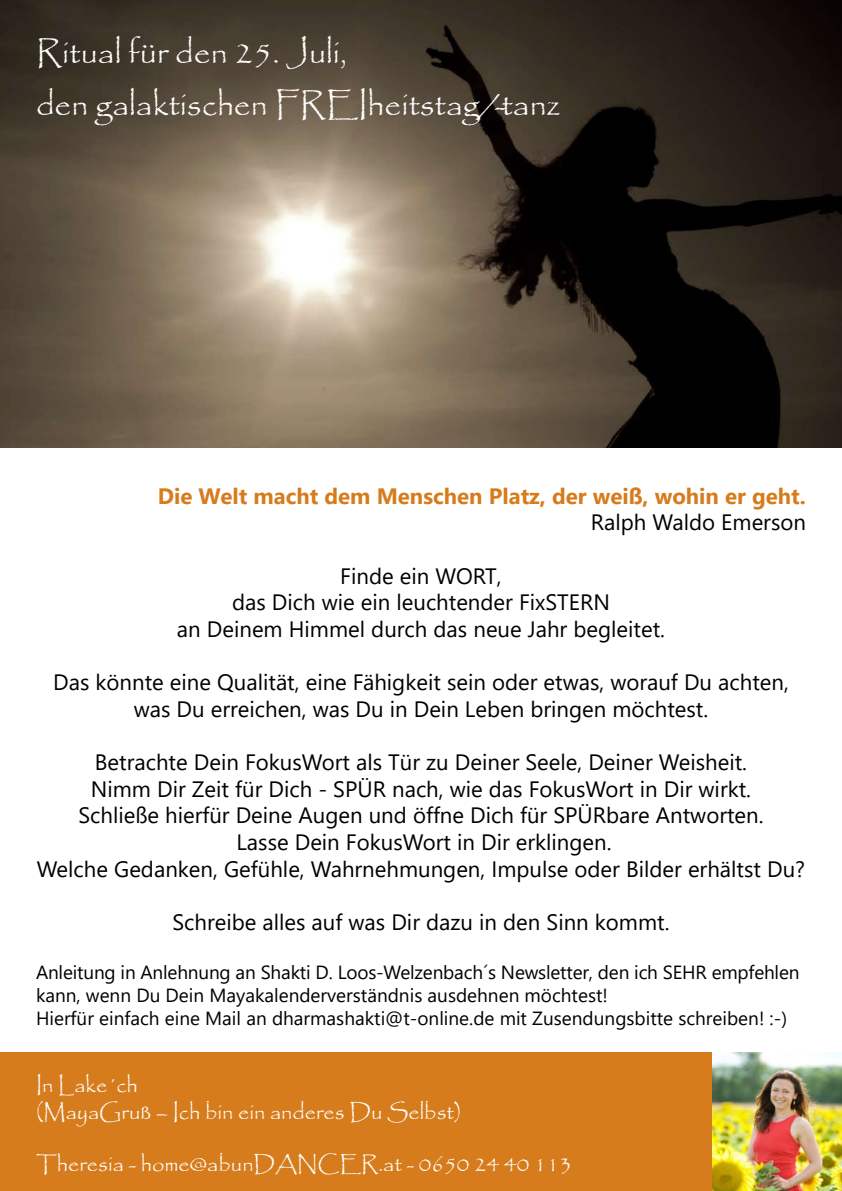
<style>
.page{position:relative;width:842px;height:1191px;background:#fff}
.page>*{position:absolute;margin:0;border:0;box-sizing:border-box;transform-origin:0 0}
.t1{font:33px/51.6px "Papyrus";color:#fff}
.t2{font:22.2px/26.6px "Segoe UI";color:#000;text-align:center}
.t3{font:700 22.2px "Segoe UI";color:#d67c1c}
.t4{font:22px/26.4px "Papyrus";color:#fff}
.t5{font:19px/22.8px "Segoe UI";color:#000}
</style>
<div class="page">
<div style="left:0;top:1053px;width:842px;height:138px;background:#d67c1c"></div>
<img style="left:0;top:0;width:842px;height:447px">
<img style="left:713px;top:1053px;width:129px;height:138px">
<h1 class="t1" style="left:36px;top:26px;width:525px">Ritual für den 25. Juli,<br>den galaktischen FREIheitstag/-tanz</h1>
<p class="t3" style="left:158px;top:475px;width:650px">Die Welt macht dem Menschen Platz, der weiß, wohin er geht.</p>
<p class="t2" style="left:591px;top:507px;width:217px">Ralph Waldo Emerson</p>
<p class="t2" style="left:177px;top:560px;width:490px">Finde ein WORT,<br>das Dich wie ein leuchtender FixSTERN<br>an Deinem Himmel durch das neue Jahr begleitet.</p>
<p class="t2" style="left:53px;top:667px;width:737px">Das könnte eine Qualität, eine Fähigkeit sein oder etwas, worauf Du achten, was Du erreichen, was Du in Dein Leben bringen möchtest.</p>
<p class="t2" style="left:37px;top:747px;width:770px">Betrachte Dein FokusWort als Tür zu Deiner Seele, Deiner Weisheit.<br>Nimm Dir Zeit für Dich - SPÜR nach, wie das FokusWort in Dir wirkt.<br>Schließe hierfür Deine Augen und öffne Dich für SPÜRbare Antworten.<br>Lasse Dein FokusWort in Dir erklingen.<br>Welche Gedanken, Gefühle, Wahrnehmungen, Impulse oder Bilder erhältst Du?</p>
<p class="t2" style="left:172px;top:907px;width:499px">Schreibe alles auf was Dir dazu in den Sinn kommt.</p>
<p class="t5" style="left:36px;top:959px;width:765px">Anleitung in Anlehnung an Shakti D. Loos-Welzenbach´s Newsletter, den ich SEHR empfehlen kann, wenn Du Dein Mayakalenderverständnis ausdehnen möchtest!<br>Hierfür einfach eine Mail an dharmashakti@t-online.de mit Zusendungsbitte schreiben! :-)</p>
<p class="t4" style="left:36px;top:1071px;width:427px">In Lake´ch<br>(MayaGruß – Ich bin ein anderes Du Selbst)</p>
<p class="t4" style="left:36px;top:1150px;width:537px">Theresia - home@abunDANCER.at - 0650 24 40 113</p>
</div>
